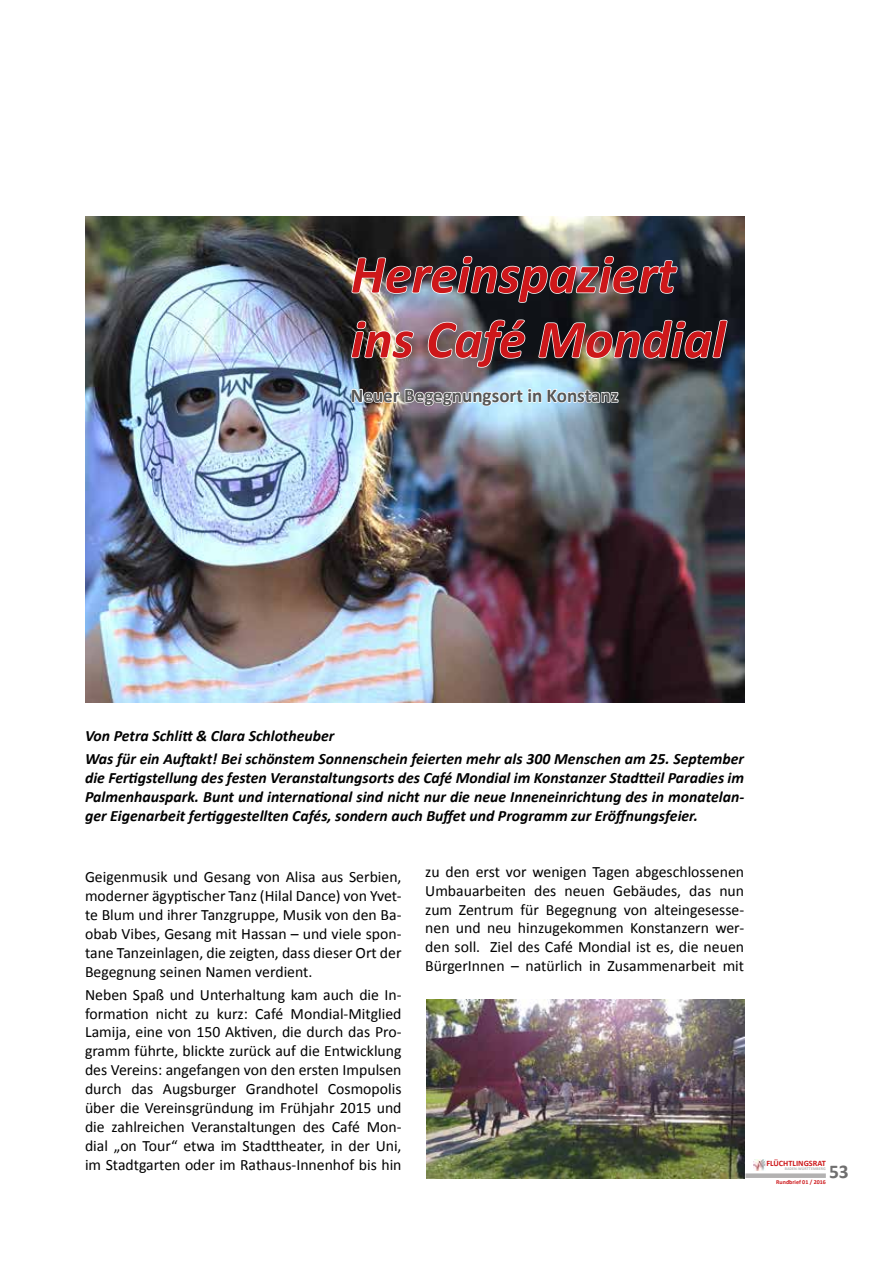
<style>
.page{position:relative;width:893px;height:1263px;background:#fff}
.page>*{position:absolute;margin:0;border:0;box-sizing:border-box;transform-origin:0 0}
.t1{font:italic 700 54px/64.8px "Calibri";color:#cd171a}
.t2{font:700 19.5px "Calibri";color:#575756}
.t3{font:700 19.5px "Calibri";color:#706f6f}
.t4{font:15.75px/18.9px "Calibri";color:#000;text-align:justify}
.t5{font:italic 700 15.75px/18.9px "Calibri";color:#000}
.t6{font:700 8.25px "Calibri";color:#cd171a}
.t7{font:700 6px "Calibri";color:#cd171a}
.t8{font:700 4.05px "Calibri";color:#b3b2b2}
</style>
<div class="page">
<div style="left:745px;top:1173px;width:81px;height:5px;background:#b3b2b2"></div>
<svg style="left:754px;top:1159px;width:12px;height:11px"></svg>
<img style="left:85px;top:216px;width:659px;height:486px">
<img style="left:350px;top:247px;width:378px;height:125px">
<img style="left:350px;top:384px;width:269px;height:23px">
<img style="left:426px;top:999px;width:318px;height:179px">
<h1 class="t1" style="left:351px;top:242px;width:376px">Hereinspaziert ins Café Mondial</h1>
<p class="t2" style="left:351px;top:383px;width:269px">Neuer Begegnungsort in Konstanz</p>
<p class="t5" style="left:85px;top:724px;width:661px;line-height:23.1px">Von Petra Schlitt &amp; Clara Schlotheuber<br>Was für ein Auftakt! Bei schönstem Sonnenschein feierten mehr als 300 Menschen am 25. September</p>
<p class="t5" style="left:85px;top:768px;width:661px;text-align:justify">die Fertigstellung des festen Veranstaltungsorts des Café Mondial im Konstanzer Stadtteil Paradies im Palmenhauspark. Bunt und international sind nicht nur die neue Inneneinrichtung des in monatelan&shy;ger Eigenarbeit fertiggestellten Cafés, sondern auch Buffet und Programm zur Eröffnungsfeier.</p>
<p class="t4" style="left:85px;top:867px;width:318px">Geigenmusik und Gesang von Alisa aus Serbien, moderner ägyptischer Tanz (Hilal Dance) von Yvet&shy;te Blum und ihrer Tanzgruppe, Musik von den Ba&shy;obab Vibes, Gesang mit Hassan – und viele spon&shy;tane Tanzeinlagen, die zeigten, dass dieser Ort der Begegnung seinen Namen verdient.</p>
<p class="t4" style="left:85px;top:985px;width:318px">Neben Spaß und Unterhaltung kam auch die In&shy;formation nicht zu kurz: Café Mondial-Mitglied Lamija, eine von 150 Aktiven, die durch das Pro&shy;gramm führte, blickte zurück auf die Entwicklung des Vereins: angefangen von den ersten Impulsen durch das Augsburger Grandhotel Cosmopolis über die Vereinsgründung im Frühjahr 2015 und die zahlreichen Veranstaltungen des Café Mon&shy;dial „on Tour“ etwa im Stadttheater, in der Uni, im Stadtgarten oder im Rathaus-Innenhof bis hin</p>
<p class="t4" style="left:425px;top:862px;width:320px">zu den erst vor wenigen Tagen abgeschlossenen Umbauarbeiten des neuen Gebäudes, das nun zum Zentrum für Begegnung von alteingesesse&shy;nen und neu hinzugekommen Konstanzern wer&shy;den soll. Ziel des Café Mondial ist es, die neuen BürgerInnen – natürlich in Zusammenarbeit mit</p>
<p class="t6" style="left:766px;top:1158px;width:61px">FLÜCHTLINGSRAT</p>
<p class="t8" style="left:785px;top:1166px;width:42px">BADEN-WÜRTTEMBERG</p>
<p class="t3" style="left:829px;top:1159px;width:21px">53</p>
<p class="t7" style="left:776px;top:1178px;width:51px">Rundbrief 01 / 2016</p>
</div>
